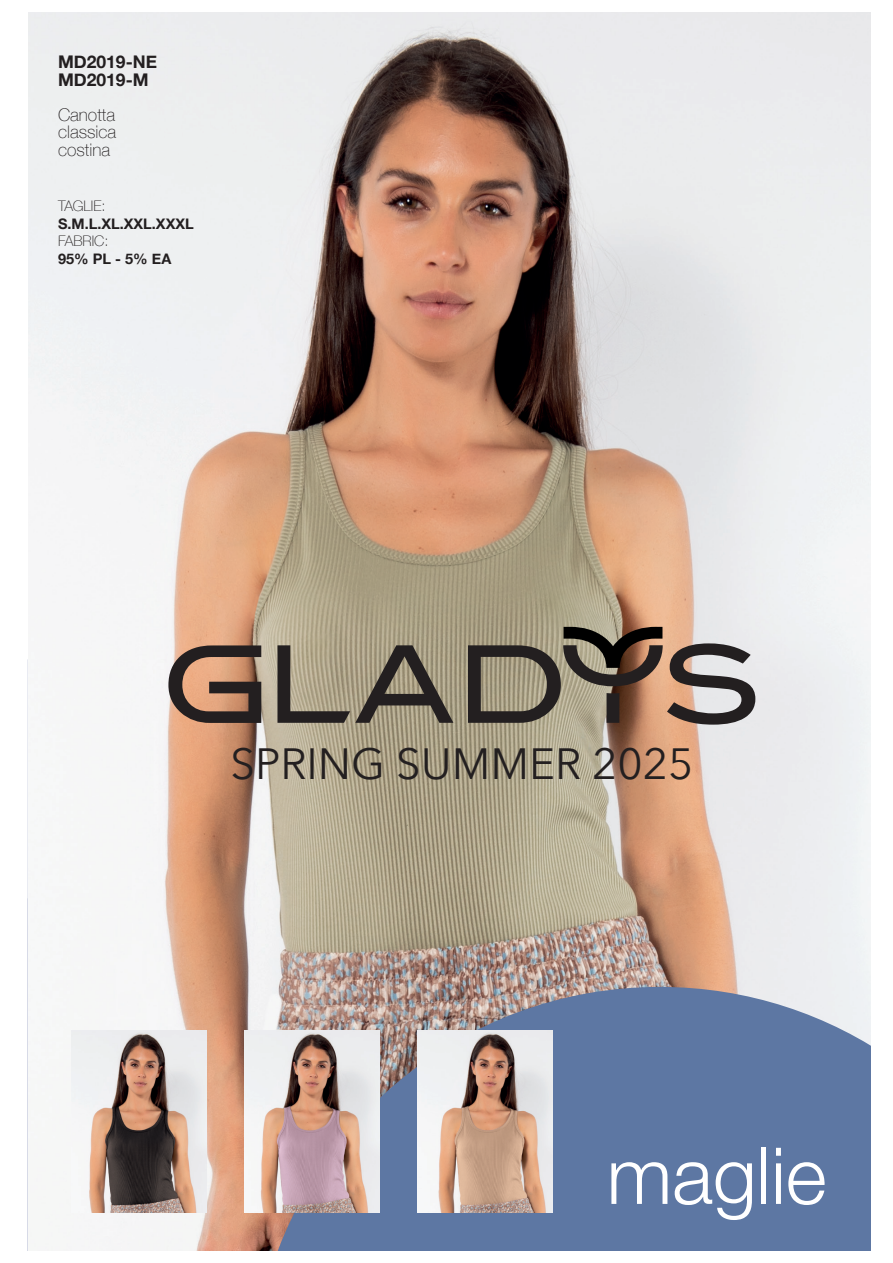
<style>
.page{position:relative;width:893px;height:1263px;background:#fff}
.page>*{position:absolute;margin:0;border:0;box-sizing:border-box;transform-origin:0 0}
.t1{font:300 78.6px "Helvetica Neue";color:#fff}
.t2{font:43.65px "Avenir Next";color:#231f20}
.t3{font:100 17.4px/17.4px "Helvetica Neue";color:#231f20;text-align:justify}
.t4{font:700 17.4px/17.4px "Helvetica Neue";color:#231f20}
.t5{font:700 14.55px "Helvetica Neue";color:#231f20}
.t6{font:100 14.55px "Helvetica Neue";color:#231f20}
</style>
<div class="page">
<img style="left:29px;top:12px;width:842px;height:1238px">
<svg style="left:259px;top:987px;width:612px;height:263px;background:#6d7fa2"></svg>
<img style="left:245px;top:1031px;width:135px;height:181px">
<img style="left:418px;top:1031px;width:135px;height:181px">
<img style="left:72px;top:1031px;width:135px;height:181px">
<svg style="left:277px;top:645px;width:176px;height:78px;background:#817967"></svg>
<svg style="left:468px;top:627px;width:287px;height:98px;background:#857769"></svg>
<svg style="left:168px;top:645px;width:93px;height:78px;background:#866754"></svg>
<svg style="left:27px;top:553px;width:3px;height:697px"></svg>
<p class="t4" style="left:58px;top:54px;width:100px">MD2019-NE<br>MD2019-M</p>
<p class="t3" style="left:58px;top:105px;width:60px">Canotta classica costina</p>
<p class="t6" style="left:58px;top:195px;width:49px">TAGLIE:</p>
<p class="t5" style="left:58px;top:212px;width:137px">S.M.L.XL.XXL.XXXL</p>
<p class="t6" style="left:58px;top:230px;width:52px">FABRIC:</p>
<p class="t5" style="left:58px;top:247px;width:115px">95% PL - 5% EA</p>
<h2 class="t2" style="left:230px;top:727px;width:464px">SPRING SUMMER 2025</h2>
<h1 class="t1" style="left:607px;top:1112px;width:221px">maglie</h1>
</div>
